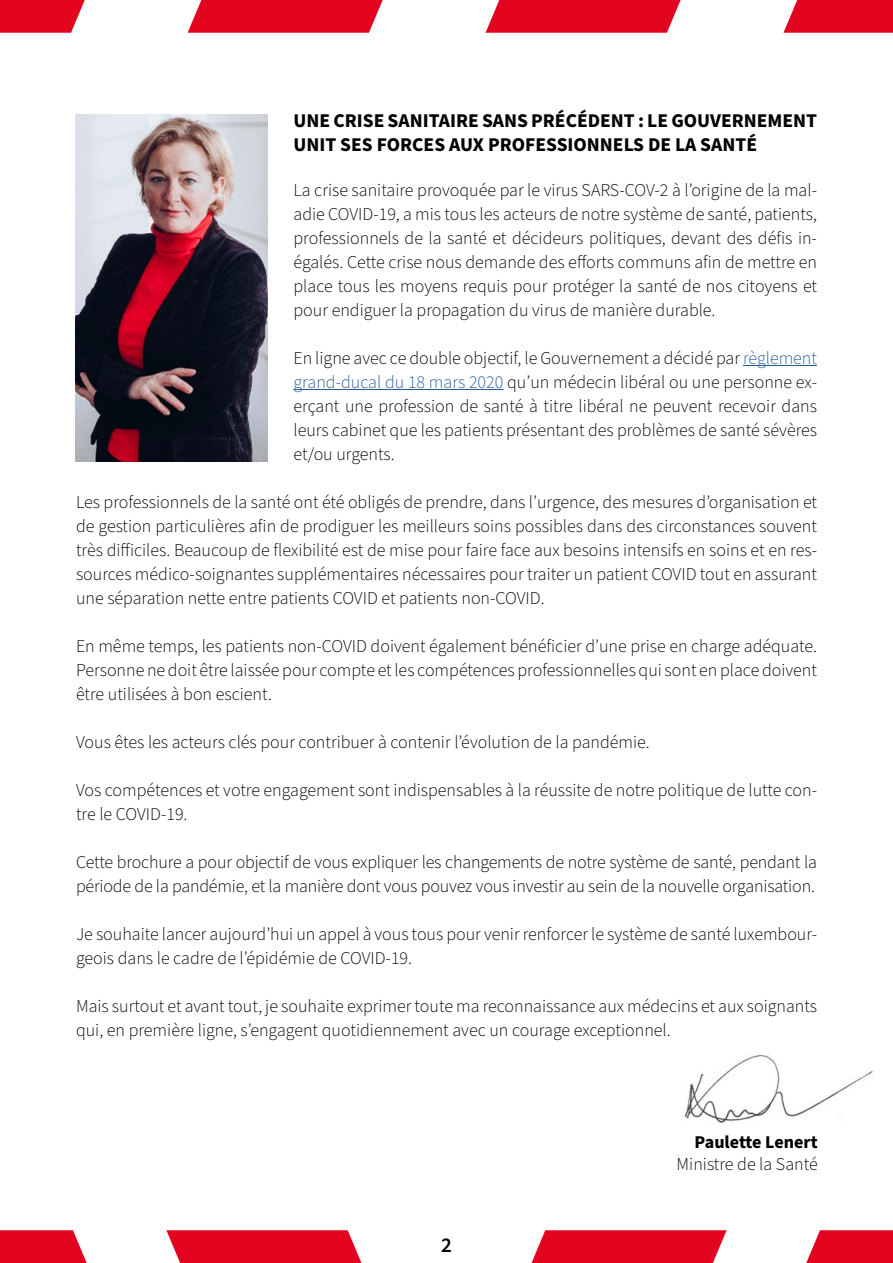
<style>
.page{position:relative;width:893px;height:1263px;background:#fff}
.page>*{position:absolute;margin:0;border:0;box-sizing:border-box;transform-origin:0 0}
.t1{font:600 21px "Source Sans Pro";color:#000}
.t2{font:700 19.5px/24px "Source Sans Pro";color:#000}
.t3{font:300 18px/24px "Source Sans Pro";color:#000;text-align:justify}
.t4{font:700 18px "Source Sans Pro";color:#000}
.s1{color:#275b9b}
</style>
<div class="page">
<svg style="left:0;top:0;width:85px;height:33px;background:#e51b34"></svg>
<svg style="left:188px;top:0;width:195px;height:33px;background:#e51831"></svg>
<svg style="left:486px;top:0;width:195px;height:33px;background:#e51831"></svg>
<svg style="left:783px;top:0;width:110px;height:33px;background:#e51730"></svg>
<svg style="left:806px;top:1230px;width:87px;height:33px;background:#e51b33"></svg>
<svg style="left:0;top:1230px;width:87px;height:33px;background:#e51b33"></svg>
<svg style="left:531px;top:1230px;width:196px;height:33px;background:#e51932"></svg>
<svg style="left:166px;top:1230px;width:196px;height:33px;background:#e51932"></svg>
<img style="left:683px;top:1055px;width:190px;height:68px">
<img style="left:76px;top:114px;width:192px;height:347px">
<hr style="left:743px;top:365px;width:74px;height:1px;background:#275b9b">
<hr style="left:293px;top:389px;width:210px;height:1px;background:#275b9b">
<p class="t2" style="left:293px;top:109px;width:525px">UNE CRISE SANITAIRE SANS PRÉCÉDENT : LE GOUVERNEMENT<br>UNIT SES FORCES AUX PROFESSIONNELS DE LA SANTÉ</p>
<p class="t3" style="left:293px;top:179px;width:525px">La crise sanitaire provoquée par le virus SARS-COV-2 à l’origine de la mal&shy;adie COVID-19, a mis tous les acteurs de notre système de santé, patients, professionnels de la santé et décideurs politiques, devant des défis in&shy;égalés. Cette crise nous demande des efforts communs afin de mettre en place tous les moyens requis pour protéger la santé de nos citoyens et pour endiguer la propagation du virus de manière durable.</p>
<p class="t3" style="left:293px;top:347px;width:525px">En ligne avec ce double objectif, le Gouvernement a décidé par <span class="s1">règlement grand-ducal du 18 mars 2020</span> qu’un médecin libéral ou une personne ex&shy;erçant une profession de santé à titre libéral ne peuvent recevoir dans leurs cabinet que les patients présentant des problèmes de santé sévères et/ou urgents.</p>
<p class="t3" style="left:76px;top:491px;width:743px">Les professionnels de la santé ont été obligés de prendre, dans l’urgence, des mesures d’organisation et de gestion particulières afin de prodiguer les meilleurs soins possibles dans des circonstances souvent très difficiles. Beaucoup de flexibilité est de mise pour faire face aux besoins intensifs en soins et en res&shy;sources médico-soignantes supplémentaires nécessaires pour traiter un patient COVID tout en assurant une séparation nette entre patients COVID et patients non-COVID.</p>
<p class="t3" style="left:76px;top:635px;width:743px">En même temps, les patients non-COVID doivent également bénéficier d’une prise en charge adéquate.<br>Personne ne doit être laissée pour compte et les compétences professionnelles qui sont en place doivent être utilisées à bon escient.</p>
<p class="t3" style="left:76px;top:731px;width:575px">Vous êtes les acteurs clés pour contribuer à contenir l’évolution de la pandémie.</p>
<p class="t3" style="left:76px;top:779px;width:743px">Vos compétences et votre engagement sont indispensables à la réussite de notre politique de lutte con&shy;tre le COVID-19.</p>
<p class="t3" style="left:76px;top:851px;width:742px">Cette brochure a pour objectif de vous expliquer les changements de notre système de santé, pendant la période de la pandémie, et la manière dont vous pouvez vous investir au sein de la nouvelle organisation.</p>
<p class="t3" style="left:76px;top:923px;width:743px">Je souhaite lancer aujourd’hui un appel à vous tous pour venir renforcer le système de santé luxembour&shy;geois dans le cadre de l’épidémie de COVID-19.</p>
<p class="t3" style="left:76px;top:995px;width:743px">Mais surtout et avant tout, je souhaite exprimer toute ma reconnaissance aux médecins et aux soignants qui, en première ligne, s’engagent quotidiennement avec un courage exceptionnel.</p>
<p class="t1" style="left:441px;top:1231px;width:12px">2</p>
<p class="t4" style="left:695px;top:1129px;width:125px">Paulette Lenert</p>
<p class="t3" style="left:677px;top:1153px;width:143px">Ministre de la Santé</p>
</div>
